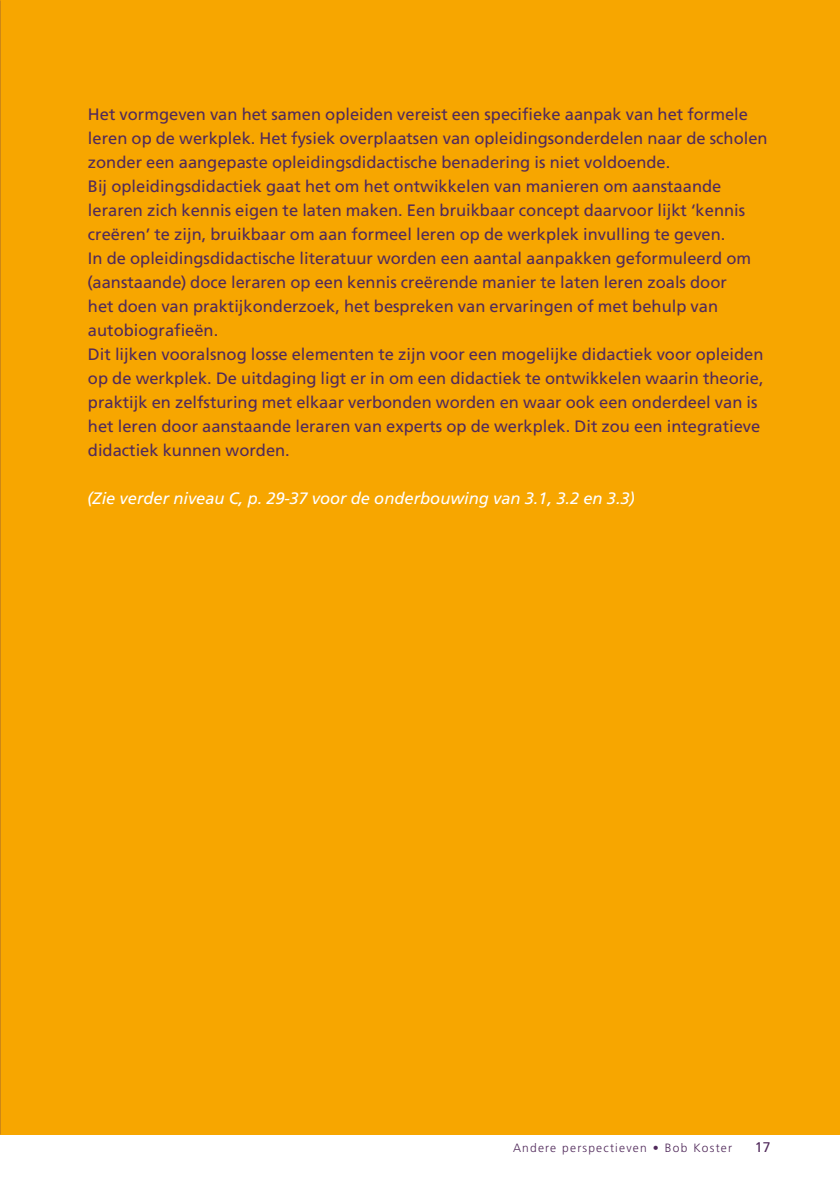
<style>
.page{position:relative;width:840px;height:1191px;background:#fff}
.page>*{position:absolute;margin:0;border:0;box-sizing:border-box;transform-origin:0 0}
.t1{font:16.4px/24px "Fontys Frutiger Roman";color:#512a5b}
.t2{font:italic 16.4px "Fontys Frutiger";color:#fff}
.t3{font:14px "Fontys Frutiger Roman";color:#512a5b}
.t4{font:300 12px "Fontys Frutiger";letter-spacing:.1em;color:#512a5b}
</style>
<div class="page">
<hr style="left:85px;top:1134px;width:686px;height:1px;background:#000">
<div style="left:0;top:0;width:839px;height:1134px;background:#f7a600"></div>
<p class="t1" style="left:88px;top:102px;width:680px">Het vormgeven van het samen opleiden vereist een specifieke aanpak van het formele leren op de werkplek. Het fysiek overplaatsen van opleidingsonderdelen naar de scholen zonder een aangepaste opleidingsdidactische benadering is niet voldoende.<br>Bij opleidingsdidactiek gaat het om het ontwikkelen van manieren om aanstaande leraren zich kennis eigen te laten maken. Een bruikbaar concept daarvoor lijkt ‘kennis creëren’ te zijn, bruikbaar om aan formeel leren op de werkplek invulling te geven.<br>In de opleidingsdidactische literatuur worden een aantal aanpakken geformuleerd om (aanstaande) doce leraren op een kennis creërende manier te laten leren zoals door<br>het doen van praktijkonderzoek, het bespreken van ervaringen of met behulp van autobiografieën.<br>Dit lijken vooralsnog losse elementen te zijn voor een mogelijke didactiek voor opleiden op de werkplek. De uitdaging ligt er in om een didactiek te ontwikkelen waarin theorie, praktijk en zelfsturing met elkaar verbonden worden en waar ook een onderdeel van is het leren door aanstaande leraren van experts op de werkplek. Dit zou een integratieve didactiek kunnen worden.</p>
<p class="t2" style="left:88px;top:489px;width:547px">(Zie verder niveau C, p. 29-37 voor de onderbouwing van 3.1, 3.2 en 3.3)</p>
<p class="t4" style="left:512px;top:1141px;width:220px">Andere perspectieven • Bob Koster</p>
<p class="t3" style="left:754px;top:1139px;width:17px">17</p>
</div>
